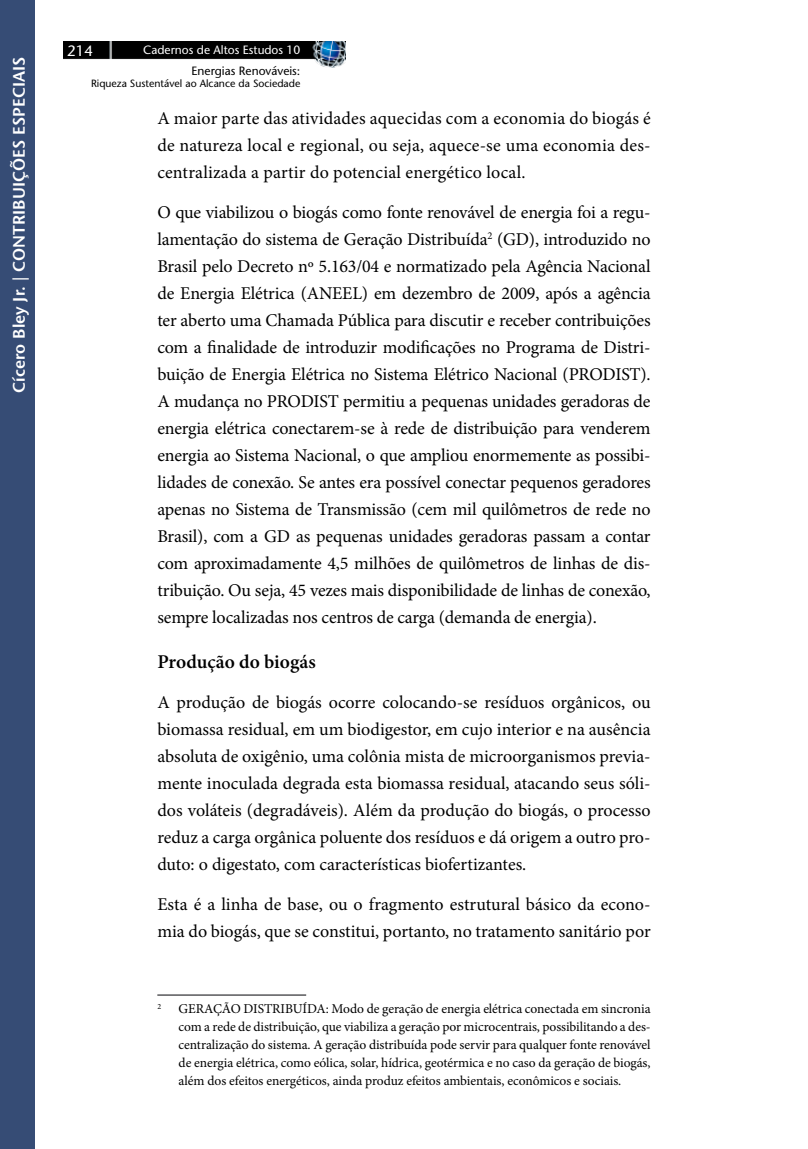
<style>
.page{position:relative;width:808px;height:1149px;background:#fff}
.page>*{position:absolute;margin:0;border:0;box-sizing:border-box;transform-origin:0 0}
.t1{font:600 19.5px "Minion Pro";color:#000}
.t2{font:18px/27px "Minion Pro";letter-spacing:-.005em;color:#000;text-align:justify}
.t3{font:600 16.5px "Stone Sans";letter-spacing:.005em;color:#fff}
.t4{font:500 15px "Stone Sans Std";color:#fff}
.t5{font:13.5px/18px "Minion Pro";letter-spacing:-.01em;color:#000;text-align:justify}
.t6{font:500 12px "Stone Sans Std";color:#fff}
.t7{font:500 12px "Stone Sans Std";color:#000}
.t8{font:500 10.5px "Stone Sans Std";color:#000}
.t9{font:7.8px "Minion Pro";color:#000}
</style>
<div class="page">
<div style="left:0;top:0;width:35px;height:1148px;background:#364c75"></div>
<img style="left:64px;top:42px;width:282px;height:25px">
<hr style="left:157px;top:993px;width:149px;height:2px;background:#58585a">
<p class="t3" style="left:9px;top:392px;width:337px;rotate:-90deg">Cícero Bley Jr. | CONTRIBUIÇÕES ESPECIAIS</p>
<p class="t4" style="left:67px;top:42px;width:27px">214</p>
<p class="t6" style="left:143px;top:43px;width:159px">Cadernos de Altos Estudos 10</p>
<p class="t7" style="left:192px;top:63px;width:110px">Energias Renováveis:</p>
<p class="t8" style="left:91px;top:77px;width:211px">Riqueza Sustentável ao Alcance da Sociedade</p>
<p class="t2" style="left:157px;top:104px;width:495px">A maior parte das atividades aquecidas com a economia do biogás é de natureza local e regional, ou seja, aquece-se uma economia des&shy;centralizada a partir do potencial energético local.</p>
<p class="t2" style="left:157px;top:198px;width:495px">O que viabilizou o biogás como fonte renovável de energia foi a regu&shy;lamentação do sistema de Geração Distribuída<sup>2</sup> (GD), introduzido no Brasil pelo Decreto nº 5.163/04 e normatizado pela Agência Nacional de Energia Elétrica (ANEEL) em dezembro de 2009, após a agência ter aberto uma Chamada Pública para discutir e receber contribuições com a finalidade de introduzir modificações no Programa de Distri&shy;buição de Energia Elétrica no Sistema Elétrico Nacional (PRODIST).<br>A mudança no PRODIST permitiu a pequenas unidades geradoras de energia elétrica conectarem-se à rede de distribuição para venderem energia ao Sistema Nacional, o que ampliou enormemente as possibi&shy;lidades de conexão. Se antes era possível conectar pequenos geradores apenas no Sistema de Transmissão (cem mil quilômetros de rede no Brasil), com a GD as pequenas unidades geradoras passam a contar com aproximadamente 4,5 milhões de quilômetros de linhas de dis&shy;tribuição. Ou seja, 45 vezes mais disponibilidade de linhas de conexão, sempre localizadas nos centros de carga (demanda de energia).</p>
<p class="t1" style="left:157px;top:648px;width:160px">Produção do biogás</p>
<p class="t2" style="left:157px;top:688px;width:495px">A produção de biogás ocorre colocando-se resíduos orgânicos, ou biomassa residual, em um biodigestor, em cujo interior e na ausência absoluta de oxigênio, uma colônia mista de microorganismos previa&shy;mente inoculada degrada esta biomassa residual, atacando seus sóli&shy;dos voláteis (degradáveis). Além da produção do biogás, o processo reduz a carga orgânica poluente dos resíduos e dá origem a outro pro&shy;duto: o digestato, com características biofertizantes.</p>
<p class="t2" style="left:157px;top:890px;width:495px">Esta é a linha de base, ou o fragmento estrutural básico da econo&shy;mia do biogás, que se constitui, portanto, no tratamento sanitário por</p>
<p class="t9" style="left:157px;top:1000px;width:5px">2</p>
<p class="t5" style="left:179px;top:999px;width:474px">GERAÇÃO DISTRIBUÍDA: Modo de geração de energia elétrica conectada em sincronia com a rede de distribuição, que viabiliza a geração por microcentrais, possibilitando a des&shy;centralização do sistema. A geração distribuída pode servir para qualquer fonte renovável de energia elétrica, como eólica, solar, hídrica, geotérmica e no caso da geração de biogás, além dos efeitos energéticos, ainda produz efeitos ambientais, econômicos e sociais.</p>
</div>
